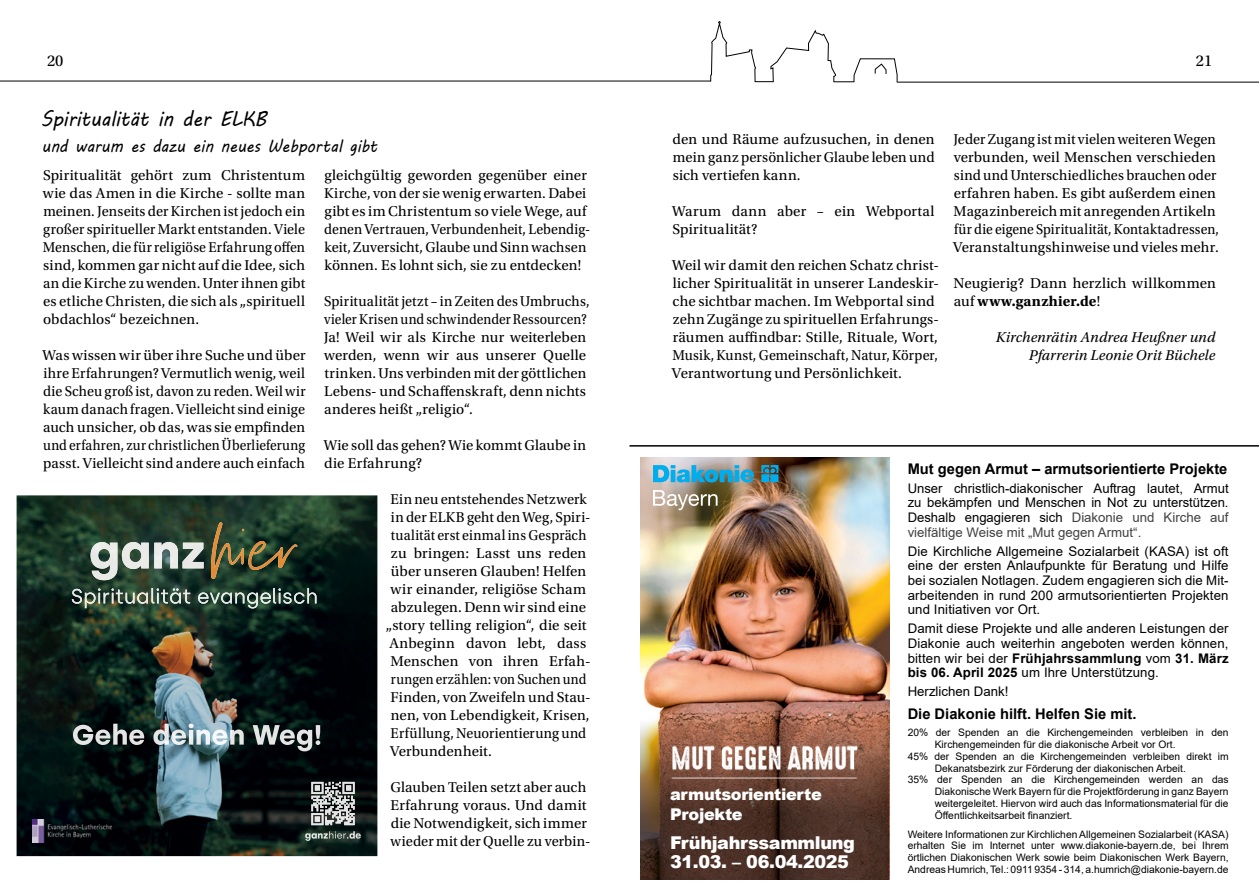
<style>
.page{position:relative;width:1259px;height:893px;background:#fff}
.page>*{position:absolute;margin:0;border:0;box-sizing:border-box;transform-origin:0 0}
.KontaktNEW_Headline{font:21px "MV Boli";color:#000;scale:.9 1}
.t1{font:900 17.7px/19px "Arial";letter-spacing:-.02em;color:#fff}
.KontaktNEW_HeadlineSub{font:17.25px "MV Boli";letter-spacing:.005em;color:#000;scale:.9 1}
.t2{font:16.5px "Utopia Std";color:#000}
.t3{font:900 16.2px/19.4px "Arial";letter-spacing:-.02em;color:#fff}
.KontaktNEW_Basis{font:15px/18px "Utopia Std";letter-spacing:.01em;color:#000}
.KontaktNEW_Basis-2{font:15px/18px "Utopia Std";letter-spacing:.01em;color:#000;scale:.95 1}
.KontaktNEW_Autor{font:italic 15px/18px "Utopia Std";letter-spacing:.005em;color:#000;text-align:right}
.KontaktNEW_Basis-3{font:15px "Utopia Std";letter-spacing:.01em;color:#000;scale:.93 1}
.KontaktNEW_Basis-4{font:15px "Utopia Std";letter-spacing:.01em;color:#000;scale:.94 1}
.KontaktNEW_Basis-5{font:15px "Utopia Std";letter-spacing:.01em;color:#000;scale:.9 1}
.KontaktNEW_Basis-6{font:15px "Utopia Std";letter-spacing:.01em;color:#000;scale:.96 1}
.t4{font:700 14.7px "Arial";color:#000}
.t5{font:13.2px/14.7px "Arial";letter-spacing:.01em;color:#000;text-align:justify}
.t6{font:10.35px/11.7px "Arial";color:#000;text-align:justify}
.s1{font-weight:700}
.s2{color:#414042}
</style>
<div class="page">
<img style="left:17px;top:495px;width:360px;height:361px">
<img style="left:72px;top:589px;width:10px;height:15px">
<img style="left:85px;top:592px;width:11px;height:16px">
<svg style="left:98px;top:588px;width:11px;height:15px"></svg>
<img style="left:111px;top:588px;width:3px;height:15px">
<svg style="left:116px;top:590px;width:32px;height:14px"></svg>
<img style="left:151px;top:588px;width:3px;height:15px">
<svg style="left:157px;top:588px;width:11px;height:15px"></svg>
<img style="left:170px;top:588px;width:11px;height:16px">
<svg style="left:183px;top:590px;width:7px;height:13px"></svg>
<svg style="left:198px;top:592px;width:46px;height:12px"></svg>
<img style="left:247px;top:592px;width:11px;height:16px">
<svg style="left:260px;top:592px;width:11px;height:12px"></svg>
<img style="left:273px;top:588px;width:3px;height:15px">
<img style="left:278px;top:588px;width:3px;height:15px">
<svg style="left:283px;top:592px;width:21px;height:12px"></svg>
<img style="left:307px;top:588px;width:9px;height:15px">
<img style="left:91px;top:542px;width:26px;height:38px">
<img style="left:122px;top:542px;width:27px;height:27px">
<img style="left:154px;top:542px;width:24px;height:26px">
<img style="left:182px;top:543px;width:22px;height:25px">
<img style="left:211px;top:522px;width:30px;height:57px">
<img style="left:241px;top:529px;width:3px;height:35px">
<img style="left:247px;top:541px;width:33px;height:29px">
<img style="left:278px;top:544px;width:19px;height:24px">
<img style="left:33px;top:819px;width:83px;height:24px">
<img style="left:73px;top:723px;width:247px;height:28px">
<img style="left:305px;top:833px;width:23px;height:8px">
<img style="left:329px;top:831px;width:18px;height:8px">
<img style="left:347px;top:831px;width:14px;height:8px">
<img style="left:311px;top:782px;width:44px;height:29px">
<img style="left:641px;top:458px;width:248px;height:245px">
<svg style="left:653px;top:490px;width:64px;height:20px"></svg>
<svg style="left:653px;top:465px;width:125px;height:17px;background:#48a1be"></svg>
<svg style="left:641px;top:784px;width:248px;height:95px;background:#4d3227"></svg>
<img style="left:641px;top:703px;width:249px;height:81px">
<hr style="left:629px;top:445px;width:630px;height:2px;background:#000">
<hr style="left:0;top:81px;width:711px;height:1px;background:#000">
<svg style="left:710px;top:21px;width:188px;height:61px"></svg>
<hr style="left:896px;top:82px;width:363px;height:1px;background:#000">
<p class="t2" style="left:47px;top:52px;width:18px">20</p>
<p class="t2" style="left:1196px;top:52px;width:18px">21</p>
<p class="KontaktNEW_Headline" style="left:41px;top:104px;width:252px">Spiritualität in der ELKB</p>
<p class="KontaktNEW_HeadlineSub" style="left:42px;top:134px;width:374px">und warum es dazu ein neues Webportal gibt</p>
<p class="KontaktNEW_Basis" style="left:43px;top:166px;width:264px;text-align:justify">Spiritualität gehört zum Christentum wie das Amen in die Kirche - sollte man meinen. Jenseits der Kirchen ist jedoch ein großer spiritueller Markt entstanden. Viele Menschen, die für religiöse Erfahrung offen sind, kommen gar nicht auf die Idee, sich an die Kirche zu wenden. Unter ihnen gibt es etliche Christen, die sich als „spirituell obdachlos“ bezeichnen.</p>
<p class="KontaktNEW_Basis" style="left:43px;top:346px;width:265px;text-align:justify">Was wissen wir über ihre Suche und über ihre Erfahrungen? Vermutlich wenig, weil die Scheu groß ist, davon zu reden. Weil wir kaum danach fragen. Vielleicht sind einige auch unsicher, ob das, was sie empfinden und erfahren, zur christlichen Überlieferung passt. Vielleicht sind andere auch einfach</p>
<p class="KontaktNEW_Basis" style="left:324px;top:166px;width:268px">gleichgültig geworden gegenüber einer Kirche, von der sie wenig erwarten. Dabei gibt es im Christentum so viele Wege, auf denen Vertrauen, Verbundenheit, Lebendig&shy;keit, Zuversicht, Glaube und Sinn wachsen können. Es lohnt sich, sie zu entdecken!</p>
<p class="KontaktNEW_Basis-2" style="left:324px;top:292px;width:281px">Spiritualität jetzt – in Zeiten des Umbruchs, vieler Krisen und schwindender Ressourcen?</p>
<p class="KontaktNEW_Basis" style="left:324px;top:328px;width:264px;text-align:justify">Ja! Weil wir als Kirche nur weiterleben werden, wenn wir aus unserer Quelle trinken. Uns verbinden mit der göttlichen Lebens- und Schaffenskraft, denn nichts anderes heißt „religio“.</p>
<p class="KontaktNEW_Basis" style="left:324px;top:436px;width:264px">Wie soll das gehen? Wie kommt Glaube in die Erfahrung?</p>
<p class="KontaktNEW_Basis" style="left:391px;top:490px;width:198px">Ein neu entstehendes Netzwerk</p>
<p class="KontaktNEW_Basis-6" style="left:391px;top:509px;width:209px">in der ELKB geht den Weg, Spiri-</p>
<p class="KontaktNEW_Basis-3" style="left:391px;top:527px;width:212px">tualität erst einmal ins Gespräch</p>
<p class="KontaktNEW_Basis" style="left:391px;top:544px;width:197px">zu bringen: Lasst uns reden</p>
<p class="KontaktNEW_Basis" style="left:391px;top:562px;width:197px">über unseren Glauben! Helfen</p>
<p class="KontaktNEW_Basis" style="left:390px;top:580px;width:197px">wir einander, religiöse Scham</p>
<p class="KontaktNEW_Basis" style="left:391px;top:598px;width:197px">abzulegen. Denn wir sind eine</p>
<p class="KontaktNEW_Basis" style="left:386px;top:616px;width:202px">„story telling religion“, die seit</p>
<p class="KontaktNEW_Basis" style="left:389px;top:634px;width:198px">Anbeginn davon lebt, dass</p>
<p class="KontaktNEW_Basis" style="left:390px;top:652px;width:202px">Menschen von ihren Erfah-</p>
<p class="KontaktNEW_Basis-5" style="left:391px;top:671px;width:219px">rungen erzählen: von Suchen und</p>
<p class="KontaktNEW_Basis" style="left:391px;top:688px;width:201px">Finden, von Zweifeln und Stau-</p>
<p class="KontaktNEW_Basis" style="left:391px;top:706px;width:200px">nen, von Lebendigkeit, Krisen,</p>
<p class="KontaktNEW_Basis-4" style="left:391px;top:725px;width:210px">Erfüllung, Neuorientierung und</p>
<p class="KontaktNEW_Basis" style="left:390px;top:742px;width:103px">Verbundenheit.</p>
<p class="KontaktNEW_Basis" style="left:390px;top:778px;width:201px">Glauben Teilen setzt aber auch<br>Erfahrung voraus. Und damit die Notwendigkeit, sich immer wieder mit der Quelle zu verbin-</p>
<p class="KontaktNEW_Basis" style="left:672px;top:130px;width:264px;text-align:justify">den und Räume aufzusuchen, in denen mein ganz persönlicher Glaube leben und sich vertiefen kann.</p>
<p class="KontaktNEW_Basis" style="left:672px;top:202px;width:264px">Warum dann aber – ein Webportal<br>Spiritualität?</p>
<p class="KontaktNEW_Basis" style="left:672px;top:256px;width:268px">Weil wir damit den reichen Schatz christ&shy;licher Spiritualität in unserer Landeskir&shy;che sichtbar machen. Im Webportal sind zehn Zugänge zu spirituellen Erfahrungs&shy;räumen auffindbar: Stille, Rituale, Wort, Musik, Kunst, Gemeinschaft, Natur, Körper, Verantwortung und Persönlichkeit.</p>
<p class="KontaktNEW_Basis-2" style="left:953px;top:130px;width:281px">Jeder Zugang ist mit vielen weiteren Wegen verbunden, weil Menschen verschieden sind und Unterschiedliches brauchen oder erfahren haben. Es gibt außerdem einen Magazinbereich mit anregenden Artikeln für die eigene Spiritualität, Kontaktadressen, Veranstaltungshinweise und vieles mehr.</p>
<p class="KontaktNEW_Basis" style="left:953px;top:274px;width:264px">Neugierig? Dann herzlich willkommen auf <span class="s1">www.ganzhier.de</span>!</p>
<p class="KontaktNEW_Autor" style="left:996px;top:328px;width:221px">Kirchenrätin Andrea Heußner und<br>Pfarrerin Leonie Orit Büchele</p>
<p class="t3" style="left:670px;top:784px;width:153px">armutsorientierte<br>Projekte</p>
<p class="t1" style="left:670px;top:832px;width:186px">Frühjahrssammlung<br>31.03. – 06.04.2025</p>
<p class="t4" style="left:907px;top:458px;width:321px">Mut gegen Armut – armutsorientierte Projekte</p>
<p class="t5" style="left:907px;top:480px;width:322px">Unser christlich-diakonischer Auftrag lautet, Armut zu bekämpfen und Menschen in Not zu unterstützen.<br>Deshalb engagieren sich <span class="s2">Diakonie und Kirche auf vielfältige Weise mit „Mut gegen Armut“.</span></p>
<p class="t5" style="left:907px;top:543px;width:322px">Die Kirchliche Allgemeine Sozialarbeit (KASA) ist oft eine der ersten Anlaufpunkte für Beratung und Hilfe bei sozialen Notlagen. Zudem engagieren sich die Mit&shy;arbeitenden in rund 200 armutsorientierten Projekten und Initiativen vor Ort.</p>
<p class="t5" style="left:907px;top:621px;width:322px">Damit diese Projekte und alle anderen Leistungen der Diakonie auch weiterhin angeboten werden können, bitten wir bei der <span class="s1">Frühjahrssammlung</span> vom <span class="s1">31. März bis 06. April 2025</span> um Ihre Unterstützung.</p>
<p class="t5" style="left:907px;top:684px;width:102px">Herzlichen Dank!</p>
<p class="t4" style="left:907px;top:704px;width:230px">Die Diakonie hilft. Helfen Sie mit.</p>
<p class="t6" style="left:907px;top:727px;width:322px">20% der Spenden an die Kirchengemeinden verbleiben in den</p>
<p class="t6" style="left:934px;top:739px;width:242px">Kirchengemeinden für die diakonische Arbeit vor Ort.</p>
<p class="t6" style="left:907px;top:750px;width:322px">45% der Spenden an die Kirchengemeinden verbleiben direkt im</p>
<p class="t6" style="left:934px;top:762px;width:253px">Dekanatsbezirk zur Förderung der diakonischen Arbeit.</p>
<p class="t6" style="left:907px;top:774px;width:322px">35% der Spenden an die Kirchengemeinden werden an das</p>
<p class="t6" style="left:934px;top:786px;width:295px">Diakonische Werk Bayern für die Projektförderung in ganz Bayern</p>
<p class="t6" style="left:934px;top:797px;width:295px">weitergeleitet. Hiervon wird auch das Informationsmaterial für die</p>
<p class="t6" style="left:934px;top:809px;width:139px">Öffentlichkeitsarbeit finanziert.</p>
<p class="t6" style="left:907px;top:828px;width:322px">Weitere Informationen zur Kirchlichen Allgemeinen Sozialarbeit (KASA) erhalten Sie im Internet unter www.diakonie-bayern.de, bei Ihrem örtlichen Diakonischen Werk sowie beim Diakonischen Werk Bayern, Andreas Humrich, Tel.: 0911 9354 - 314, a.humrich@diakonie-bayern.de</p>
</div>
